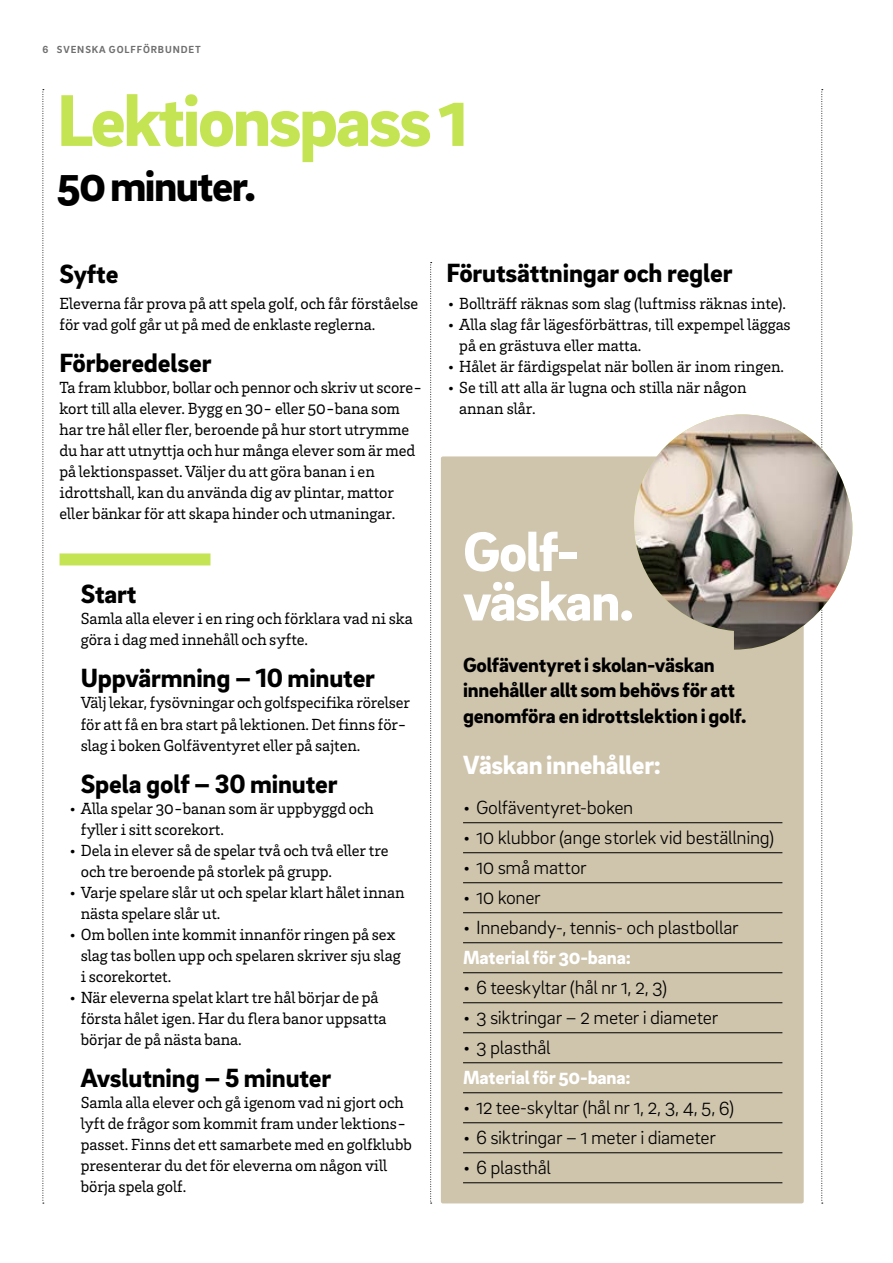
<style>
.page{position:relative;width:893px;height:1263px;background:#fff}
.page>*{position:absolute;margin:0;border:0;box-sizing:border-box;transform-origin:0 0}
.t1{font:900 75px "Brix Sans";letter-spacing:-.035em;color:#c5e453}
.t2{font:900 57px/49.5px "Brix Sans";letter-spacing:-.03em;color:#fff}
.t3{font:900 45px "Brix Sans";letter-spacing:-.035em;color:#000}
.t4{font:900 27px "Brix Sans";letter-spacing:-.005em;color:#000}
.t5{font:900 27px "Brix Sans";letter-spacing:-.01em;color:#fff}
.t6{font:900 21px/25.5px "Brix Sans";letter-spacing:-.01em;color:#000}
.t7{font:300 19.5px "Brix Sans";letter-spacing:-.015em;color:#000}
.t8{font:900 19.5px "Brix Sans";letter-spacing:-.01em;color:#fff}
.t9{font:16.5px/21px "Brix Slab";letter-spacing:-.005em;color:#000}
.t10{font:700 10.5px "Brix Sans";letter-spacing:.085em;color:#706f6f}
</style>
<div class="page">
<svg style="left:43px;top:89px;width:1px;height:1115px"></svg>
<svg style="left:821px;top:89px;width:2px;height:1115px"></svg>
<svg style="left:430px;top:262px;width:2px;height:942px"></svg>
<div style="left:60px;top:553px;width:150px;height:12px;background:#c5e453"></div>
<div style="left:441px;top:456px;width:363px;height:747px;background:#cfc4ac;border-radius:2px"></div>
<hr style="left:463px;top:822px;width:319px;height:1px;background:#000">
<hr style="left:463px;top:852px;width:319px;height:1px;background:#000">
<hr style="left:463px;top:882px;width:319px;height:1px;background:#000">
<hr style="left:463px;top:912px;width:319px;height:1px;background:#000">
<hr style="left:463px;top:942px;width:319px;height:1px;background:#000">
<hr style="left:463px;top:972px;width:319px;height:1px;background:#000">
<hr style="left:463px;top:1002px;width:319px;height:1px;background:#000">
<hr style="left:463px;top:1032px;width:319px;height:1px;background:#000">
<hr style="left:463px;top:1062px;width:319px;height:1px;background:#000">
<hr style="left:463px;top:1092px;width:319px;height:1px;background:#000">
<hr style="left:463px;top:1122px;width:319px;height:1px;background:#000">
<hr style="left:463px;top:1152px;width:319px;height:1px;background:#000">
<hr style="left:463px;top:1182px;width:319px;height:1px;background:#000">
<img style="left:634px;top:414px;width:218px;height:236px">
<p class="t10" style="left:43px;top:43px;width:160px">6 SVENSKA GOLFFÖRBUNDET</p>
<h1 class="t1" style="left:57px;top:71px;width:413px">Lektionspass 1</h1>
<h3 class="t3" style="left:57px;top:156px;width:201px">50 minuter.</h3>
<h3 class="t4" style="left:60px;top:256px;width:60px">Syfte</h3>
<p class="t9" style="left:60px;top:293px;width:360px">Eleverna får prova på att spela golf, och får förståelse för vad golf går ut på med de enklaste reglerna.</p>
<h3 class="t4" style="left:60px;top:345px;width:154px">Förberedelser</h3>
<p class="t9" style="left:60px;top:377px;width:364px">Ta fram klubbor, bollar och pennor och skriv ut score&shy;kort till alla elever. Bygg en 30- eller 50-bana som har tre hål eller fler, beroende på hur stort utrymme du har att utnyttja och hur många elever som är med på lektionspasset. Väljer du att göra banan i en idrottshall, kan du använda dig av plintar, mattor eller bänkar för att skapa hinder och utmaningar.</p>
<h3 class="t4" style="left:81px;top:576px;width:57px">Start</h3>
<p class="t9" style="left:81px;top:608px;width:334px">Samla alla elever i en ring och förklara vad ni ska göra i dag med innehåll och syfte.</p>
<h3 class="t4" style="left:81px;top:660px;width:296px">Uppvärmning – 10 minuter</h3>
<p class="t9" style="left:81px;top:692px;width:331px">Välj lekar, fysövningar och golfspecifika rörelser för att få en bra start på lektionen. Det finns för&shy;slag i boken Golfäventyret eller på sajten.</p>
<h3 class="t4" style="left:81px;top:765px;width:258px">Spela golf – 30 minuter</h3>
<p class="t9" style="left:81px;top:797px;width:295px;text-indent:-13px">• Alla spelar 30-banan som är uppbyggd och fyller i sitt scorekort.</p>
<p class="t9" style="left:81px;top:839px;width:309px;text-indent:-13px">• Dela in elever så de spelar två och två eller tre och tre beroende på storlek på grupp.</p>
<p class="t9" style="left:81px;top:881px;width:325px;text-indent:-13px">• Varje spelare slår ut och spelar klart hålet innan nästa spelare slår ut.</p>
<p class="t9" style="left:81px;top:923px;width:321px;text-indent:-13px">• Om bollen inte kommit innanför ringen på sex slag tas bollen upp och spelaren skriver sju slag i scorekortet.</p>
<p class="t9" style="left:81px;top:986px;width:307px;text-indent:-13px">• När eleverna spelat klart tre hål börjar de på första hålet igen. Har du flera banor uppsatta börjar de på nästa bana.</p>
<h3 class="t4" style="left:81px;top:1059px;width:252px">Avslutning – 5 minuter</h3>
<p class="t9" style="left:81px;top:1091px;width:333px">Samla alla elever och gå igenom vad ni gjort och lyft de frågor som kommit fram under lektions&shy;passet. Finns det ett samarbete med en golfklubb presenterar du det för eleverna om någon vill börja spela golf.</p>
<h3 class="t4" style="left:446px;top:255px;width:288px">Förutsättningar och regler</h3>
<p class="t9" style="left:446px;top:293px;width:341px">• Bollträff räknas som slag (luftmiss räknas inte).</p>
<p class="t9" style="left:459px;top:314px;width:333px;text-indent:-13px">• Alla slag får lägesförbättras, till expempel läggas på en grästuva eller matta.</p>
<p class="t9" style="left:446px;top:356px;width:339px">• Hålet är färdigspelat när bollen är inom ringen.</p>
<p class="t9" style="left:459px;top:377px;width:289px;text-indent:-13px">• Se till att alla är lugna och stilla när någon annan slår.</p>
<h2 class="t2" style="left:463px;top:524px;width:172px">Golf&shy;väskan.</h2>
<p class="t6" style="left:463px;top:651px;width:285px">Golfäventyret i skolan-väskan innehåller allt som behövs för att genomföra en idrottslektion i golf.</p>
<h3 class="t5" style="left:463px;top:746px;width:199px">Väskan innehåller:</h3>
<p class="t7" style="left:463px;top:795px;width:172px">• Golfäventyret-boken</p>
<p class="t7" style="left:463px;top:825px;width:313px">• 10 klubbor (ange storlek vid beställning)</p>
<p class="t7" style="left:463px;top:855px;width:125px">• 10 små mattor</p>
<p class="t7" style="left:463px;top:885px;width:79px">• 10 koner</p>
<p class="t7" style="left:463px;top:915px;width:277px">• Innebandy-, tennis- och plastbollar</p>
<p class="t8" style="left:463px;top:944px;width:169px">Material för 30-bana:</p>
<p class="t7" style="left:463px;top:975px;width:206px">• 6 teeskyltar (hål nr 1, 2, 3)</p>
<p class="t7" style="left:463px;top:1005px;width:257px">• 3 siktringar – 2 meter i diameter</p>
<p class="t7" style="left:463px;top:1035px;width:89px">• 3 plasthål</p>
<p class="t8" style="left:463px;top:1064px;width:169px">Material för 50-bana:</p>
<p class="t7" style="left:463px;top:1095px;width:273px">• 12 tee-skyltar (hål nr 1, 2, 3, 4, 5, 6)</p>
<p class="t7" style="left:463px;top:1125px;width:254px">• 6 siktringar – 1 meter i diameter</p>
<p class="t7" style="left:463px;top:1155px;width:89px">• 6 plasthål</p>
</div>
